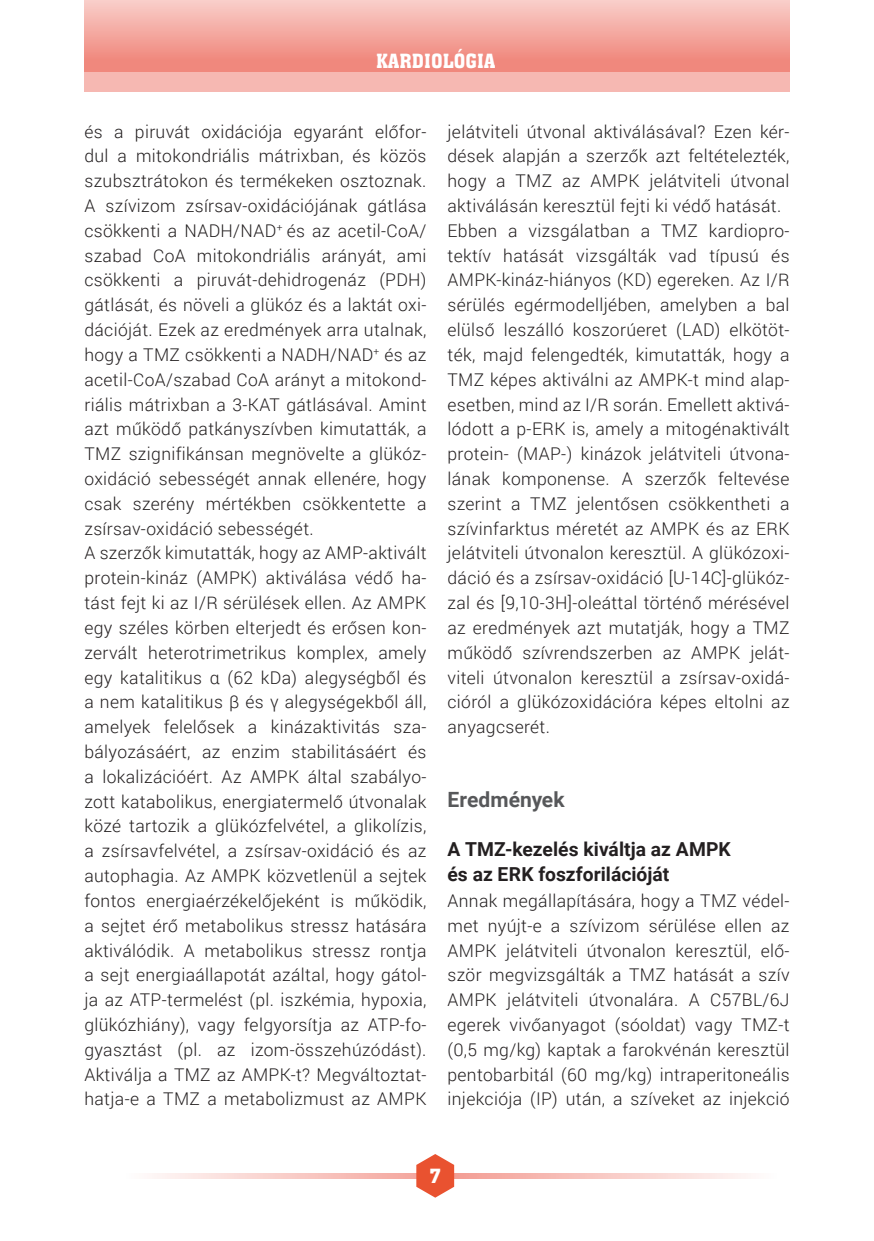
<style>
.page{position:relative;width:874px;height:1241px;background:#fff}
.page>*{position:absolute;margin:0;border:0;box-sizing:border-box;transform-origin:0 0}
.Belív_ALCÍM_1{font:700 21px "Roboto";color:#57585a}
.Belív_ALCÍM_2{font:700 19.25px/24.8px "Roboto";color:#231f20}
.t1{font:19.25px "Aachen PFL";color:#fff}
.Beliv_KENYÉRSZÖVEG{font:300 17.5px/24.8px "Roboto";letter-spacing:.02em;color:#231f20;text-align:justify}
</style>
<div class="page">
<svg style="left:454px;top:1173px;width:294px;height:5px"></svg>
<svg style="left:154px;top:1173px;width:262px;height:5px"></svg>
<svg style="left:416px;top:1154px;width:38px;height:43px"></svg>
<svg style="left:84px;top:0;width:705px;height:72px;background:#f3a69d"></svg>
<div style="left:84px;top:72px;width:705px;height:20px;background:#f6b8b2"></div>
<p class="t1" style="left:376px;top:49px;width:121px">KARDIOLÓGIA</p>
<p class="Beliv_KENYÉRSZÖVEG" style="left:84px;top:118px;width:343px">és a piruvát oxidációja egyaránt előfor&shy;dul a mitokondriális mátrixban, és közös szubsztrátokon és termékeken osztoznak.<br>A szívizom zsírsav-oxidációjának gátlása csökkenti a NADH/NAD<sup>+</sup> és az acetil-CoA/ szabad CoA mitokondriális arányát, ami csökkenti a piruvát-dehidrogenáz (PDH) gátlását, és növeli a glükóz és a laktát oxi&shy;dációját. Ezek az eredmények arra utalnak, hogy a TMZ csökkenti a NADH/NAD<sup>+</sup> és az acetil-CoA/szabad CoA arányt a mitokond&shy;riális mátrixban a 3-KAT gátlásával. Amint azt működő patkányszívben kimutatták, a TMZ szignifikánsan megnövelte a glükóz&shy;oxidáció sebességét annak ellenére, hogy csak szerény mértékben csökkentette a zsírsav-oxidáció sebességét.</p>
<p class="Beliv_KENYÉRSZÖVEG" style="left:84px;top:540px;width:343px">A szerzők kimutatták, hogy az AMP-aktivált protein-kináz (AMPK) aktiválása védő ha&shy;tást fejt ki az I/R sérülések ellen. Az AMPK egy széles körben elterjedt és erősen kon&shy;zervált heterotrimetrikus komplex, amely egy katalitikus α (62 kDa) alegységből és a nem katalitikus β és γ alegységekből áll, amelyek felelősek a kinázaktivitás sza&shy;bályozásáért, az enzim stabilitásáért és a lokalizációért. Az AMPK által szabályo&shy;zott katabolikus, energiatermelő útvonalak közé tartozik a glükózfelvétel, a glikolízis, a zsírsavfelvétel, a zsírsav-oxidáció és az autophagia. Az AMPK közvetlenül a sejtek fontos energiaérzékelőjeként is működik, a sejtet érő metabolikus stressz hatására aktiválódik. A metabolikus stressz rontja a sejt energiaállapotát azáltal, hogy gátol&shy;ja az ATP-termelést (pl. iszkémia, hypoxia, glükózhiány), vagy felgyorsítja az ATP-fo&shy;gyasztást (pl. az izom-összehúzódást).<br>Aktiválja a TMZ az AMPK-t? Megváltoztat&shy;hatja-e a TMZ a metabolizmust az AMPK</p>
<p class="Beliv_KENYÉRSZÖVEG" style="left:447px;top:118px;width:343px">jelátviteli útvonal aktiválásával? Ezen kér&shy;dések alapján a szerzők azt feltételezték, hogy a TMZ az AMPK jelátviteli útvonal aktiválásán keresztül fejti ki védő hatását.</p>
<p class="Beliv_KENYÉRSZÖVEG" style="left:447px;top:217px;width:343px">Ebben a vizsgálatban a TMZ kardiopro&shy;tektív hatását vizsgálták vad típusú és AMPK-kináz-hiányos (KD) egereken. Az I/R sérülés egérmodelljében, amelyben a bal elülső leszálló koszorúeret (LAD) elkötöt&shy;ték, majd felengedték, kimutatták, hogy a TMZ képes aktiválni az AMPK-t mind alap&shy;esetben, mind az I/R során. Emellett aktivá&shy;lódott a p-ERK is, amely a mitogénaktivált protein- (MAP-) kinázok jelátviteli útvona&shy;lának komponense. A szerzők feltevése szerint a TMZ jelentősen csökkentheti a szívinfarktus méretét az AMPK és az ERK jelátviteli útvonalon keresztül. A glükózoxi&shy;dáció és a zsírsav-oxidáció [U-14C]-glükóz&shy;zal és [9,10-3H]-oleáttal történő mérésével az eredmények azt mutatják, hogy a TMZ működő szívrendszerben az AMPK jelát&shy;viteli útvonalon keresztül a zsírsav-oxidá&shy;cióról a glükózoxidációra képes eltolni az anyagcserét.</p>
<p class="Belív_ALCÍM_1" style="left:447px;top:784px;width:118px">Eredmények</p>
<p class="Belív_ALCÍM_2" style="left:447px;top:836px;width:284px">A TMZ-kezelés kiváltja az AMPK és az ERK foszforilációját</p>
<p class="Beliv_KENYÉRSZÖVEG" style="left:447px;top:887px;width:343px">Annak megállapítására, hogy a TMZ védel&shy;met nyújt-e a szívizom sérülése ellen az AMPK jelátviteli útvonalon keresztül, elő&shy;ször megvizsgálták a TMZ hatását a szív AMPK jelátviteli útvonalára. A C57BL/6J egerek vivőanyagot (sóoldat) vagy TMZ-t (0,5 mg/kg) kaptak a farokvénán keresztül pentobarbitál (60 mg/kg) intraperitoneális injekciója (IP) után, a szíveket az injekció</p>
<p class="t1" style="left:429px;top:1163px;width:13px">7</p>
</div>
